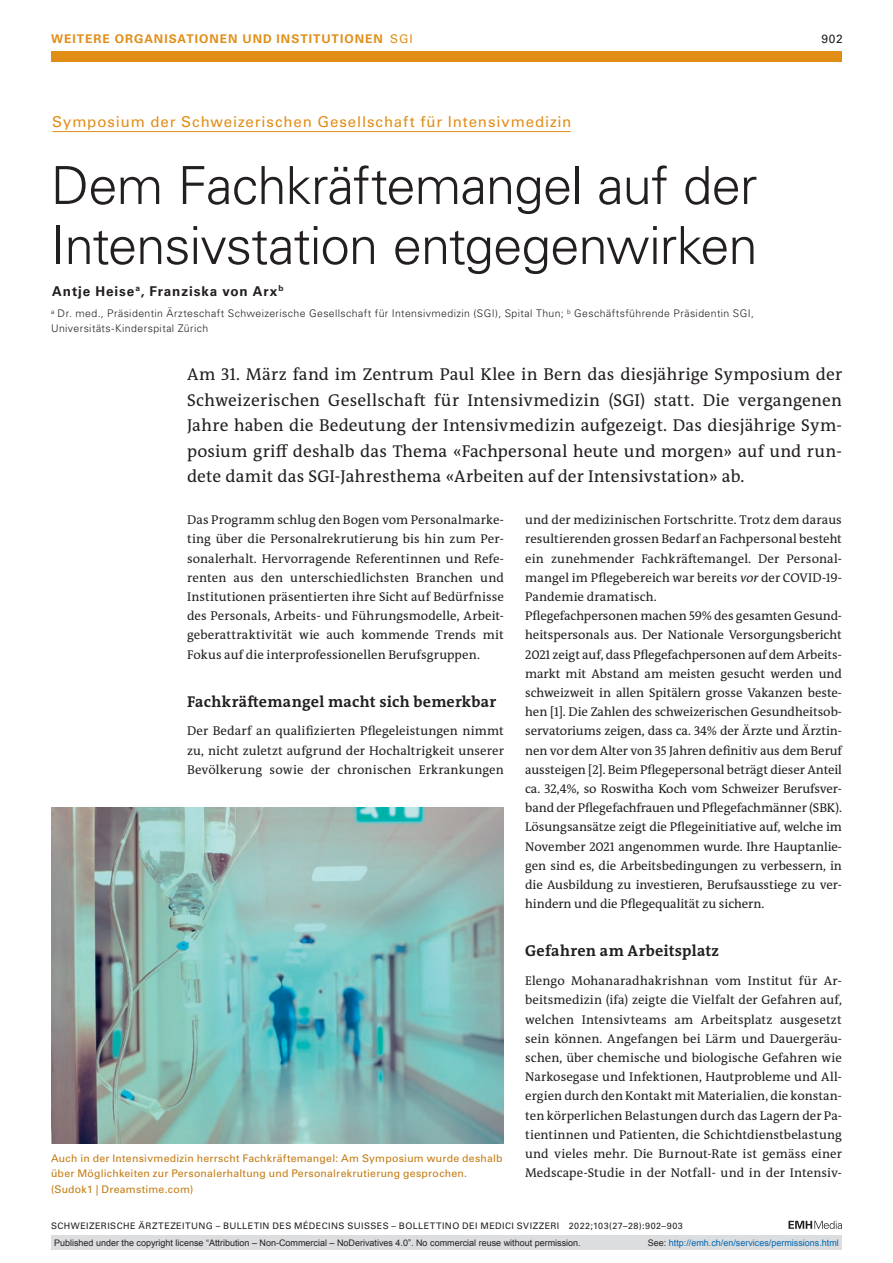
<style>
.page{position:relative;width:893px;height:1263px;background:#fff}
.page>*{position:absolute;margin:0;border:0;box-sizing:border-box;transform-origin:0 0}
.article-title{font:300 52.5px/60px "Univers LT Std";letter-spacing:-.02em;color:#231f20}
.section-pl{font:17.25px/25.5px "The Antiqua B W5 Plain";letter-spacing:.01em;color:#231f20;text-align:justify}
.section-h1{font:700 15.75px "The Antiqua B W7";letter-spacing:.015em;color:#231f20}
.pre-heading{font:15px "Univers LT Std";letter-spacing:.06em;color:#e18e17}
.author-notes{font:700 13.5px "Univers LT Std";letter-spacing:.065em;color:#231f20}
.section-pn{font:12.75px/19.2px "The Antiqua B W5 Plain";letter-spacing:.005em;color:#231f20;text-align:justify}
.ressort{font:700 12px "Univers LT Std";letter-spacing:.085em;color:#e18e17}
.ressort-2{font:12px "Univers LT Std";color:#231f20}
.fig-caption{font:10.5px/15.8px "Univers LT Std";letter-spacing:.025em;color:#c27b11}
.aff{font:300 10.5px/15px "Univers LT Std";letter-spacing:.04em;color:#231f20}
.t1{font:9px "Arial";color:#231f20}
.fusszeile{font:9px "Univers LT Std";letter-spacing:.05em;color:#231f20}
.t2{font:9px "Arial";color:#0066b3}
.s1{font-weight:400}
.s2{font-style:italic}
.s3{color:#231f20}
</style>
<div class="page">
<svg style="left:788px;top:1221px;width:54px;height:8px"></svg>
<div style="left:51px;top:51px;width:791px;height:11px;background:#e18e17"></div>
<hr style="left:52px;top:131px;width:519px;height:1px;background:#e18e17">
<img style="left:51px;top:807px;width:453px;height:336px">
<div style="left:51px;top:1235px;width:791px;height:15px;background:#dcdddf"></div>
<p class="ressort" style="left:51px;top:31px;width:363px">WEITERE ORGANISATIONEN UND INSTITUTIONEN <span class="s1">SGI</span></p>
<p class="ressort-2" style="left:821px;top:31px;width:23px">902</p>
<p class="pre-heading" style="left:52px;top:113px;width:521px">Symposium der Schweizerischen Gesellschaft für Intensivmedizin</p>
<p class="article-title" style="left:51px;top:155px;width:708px">Dem Fachkräftemangel auf der<br>Intensivstation entgegenwirken</p>
<p class="author-notes" style="left:52px;top:283px;width:233px">Antje Heise<sup>a</sup>, Franziska von Arx<sup>b</sup></p>
<p class="aff" style="left:51px;top:306px;width:705px"><sup>a</sup> Dr. med., Präsidentin Ärzteschaft Schweizerische Gesellschaft für Intensivmedizin (SGI), Spital Thun; <sup>b</sup> Geschäftsführende Präsidentin SGI,<br>Universitäts-Kinderspital Zürich</p>
<p class="section-pl" style="left:187px;top:362px;width:656px">Am 31. März fand im Zentrum Paul Klee in Bern das diesjährige Symposium der Schweizerischen Gesellschaft für Intensivmedizin (SGI) statt. Die vergangenen Jahre haben die Bedeutung der Intensivmedizin aufgezeigt. Das diesjährige Sym&shy;posium griff deshalb das Thema «Fachpersonal heute und morgen» auf und run&shy;dete damit das SGI-Jahresthema «Arbeiten auf der Intensivstation» ab.</p>
<p class="section-pn" style="left:187px;top:510px;width:318px">Das Programm schlug den Bogen vom Personalmarke&shy;ting über die Personalrekrutierung bis hin zum Per&shy;sonalerhalt. Hervorragende Referentinnen und Refe&shy;renten aus den unterschiedlichsten Branchen und Institutionen präsentierten ihre Sicht auf Bedürfnisse des Personals, Arbeits- und Führungsmodelle, Arbeit&shy;geberattraktivität wie auch kommende Trends mit Fokus auf die interprofessionellen Berufsgruppen.</p>
<p class="section-h1" style="left:187px;top:691px;width:311px">Fachkräftemangel macht sich bemerkbar</p>
<p class="section-pn" style="left:187px;top:722px;width:318px">Der Bedarf an qualifizierten Pflegeleistungen nimmt zu, nicht zuletzt aufgrund der Hochaltrigkeit unserer Bevölkerung sowie der chronischen Erkrankungen</p>
<p class="section-pn" style="left:525px;top:510px;width:318px">und der medizinischen Fortschritte. Trotz dem daraus resultierenden grossen Bedarf an Fachpersonal besteht ein zunehmender Fachkräftemangel. Der Personal&shy;mangel im Pflegebereich war bereits <span class="s2">vor</span> der COVID-19- Pandemie dramatisch.</p>
<p class="section-pn" style="left:525px;top:606px;width:318px">Pflegefachpersonen machen 59% des gesamten Gesund&shy;heitspersonals aus. Der Nationale Versorgungsbericht 2021 zeigt auf, dass Pflegefachpersonen auf dem Arbeits&shy;markt mit Abstand am meisten gesucht werden und schweizweit in allen Spitälern grosse Vakanzen beste&shy;hen [1]. Die Zahlen des schweizerischen Gesundheitsob&shy;servatoriums zeigen, dass ca. 34% der Ärzte und Ärztin&shy;nen vor dem Alter von 35 Jahren definitiv aus dem Beruf aussteigen [2]. Beim Pflegepersonal beträgt dieser Anteil ca. 32,4%, so Roswitha Koch vom Schweizer Berufsver&shy;band der Pflegefachfrauen und Pflegefachmänner (SBK).<br>Lösungsansätze zeigt die Pflegeinitiative auf, welche im November 2021 angenommen wurde. Ihre Hauptanlie&shy;gen sind es, die Arbeitsbedingungen zu verbessern, in die Ausbildung zu investieren, Berufsausstiege zu ver&shy;hindern und die Pflegequalität zu sichern.</p>
<p class="section-h1" style="left:525px;top:941px;width:195px">Gefahren am Arbeitsplatz</p>
<p class="section-pn" style="left:525px;top:971px;width:318px">Elengo Mohanaradhakrishnan vom Institut für Ar&shy;beitsmedizin (ifa) zeigte die Vielfalt der Gefahren auf, welchen Intensivteams am Arbeitsplatz ausgesetzt sein können. Angefangen bei Lärm und Dauergeräu&shy;schen, über chemische und biologische Gefahren wie Narkosegase und Infektionen, Hautprobleme und All&shy;ergien durch den Kontakt mit Materialien, die konstan&shy;ten körperlichen Belastungen durch das Lagern der Pa&shy;tientinnen und Patienten, die Schichtdienstbelastung und vieles mehr. Die Burnout-Rate ist gemäss einer Medscape-Studie in der Notfall- und in der Intensiv-</p>
<p class="fig-caption" style="left:51px;top:1150px;width:453px">Auch in der Intensivmedizin herrscht Fachkräftemangel: Am Symposium wurde deshalb über Möglichkeiten zur Personalerhaltung und Personalrekrutierung gesprochen. (Sudok1 | Dreamstime.com)</p>
<p class="fusszeile" style="left:51px;top:1220px;width:633px">SCHWEIZERISCHE ÄRZTEZEITUNG – BULLETIN DES MÉDECINS SUISSES – BOLLETTINO DEI MEDICI SVIZZERI 2022;103(27–28):902–903</p>
<p class="t1" style="left:54px;top:1237px;width:528px">Published under the copyright license “Attribution – Non-Commercial – NoDerivatives 4.0”. No commercial reuse without permission.</p>
<p class="t2" style="left:648px;top:1237px;width:193px"><span class="s3">See:</span> http://emh.ch/en/services/permissions.html</p>
</div>
